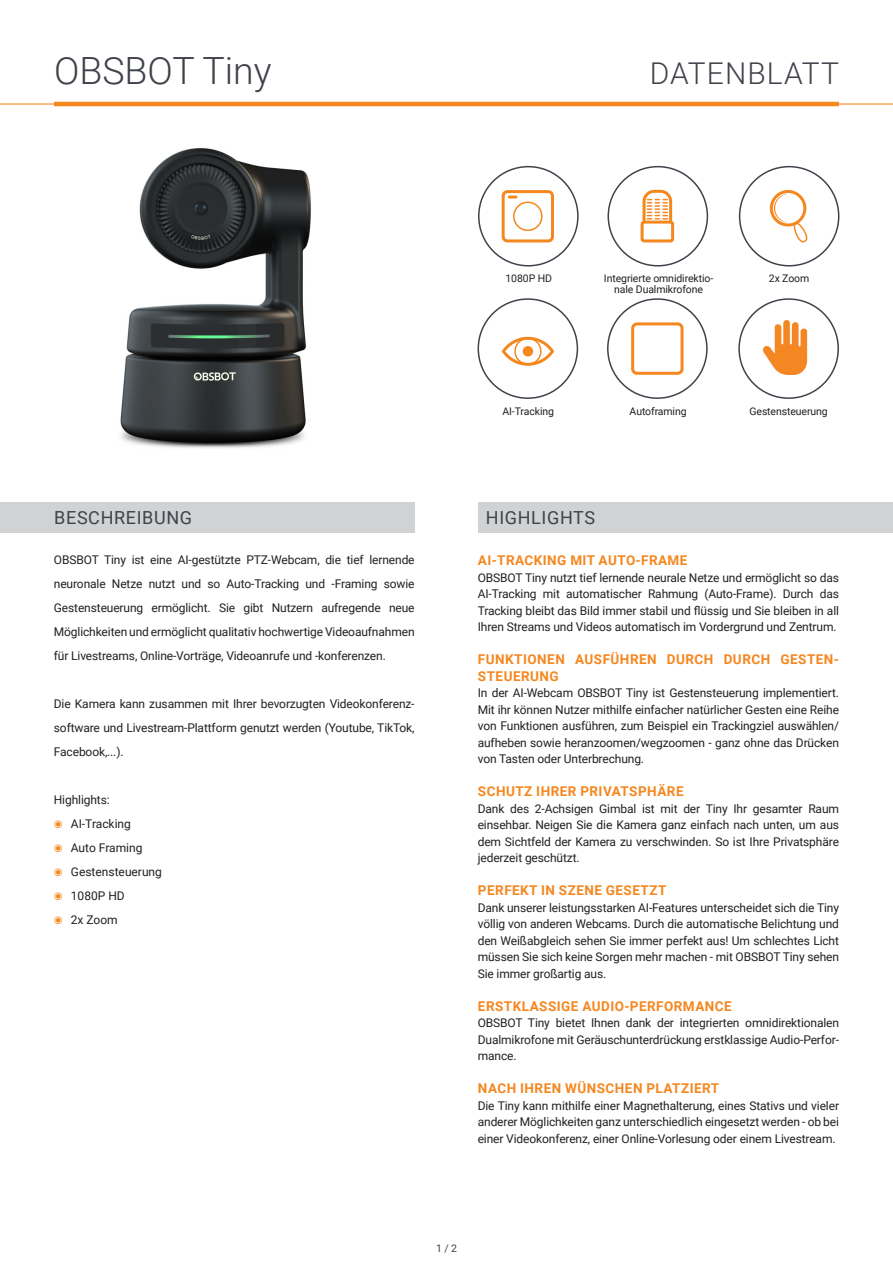
<style>
.page{position:relative;width:893px;height:1263px;background:#fff}
.page>*{position:absolute;margin:0;border:0;box-sizing:border-box;transform-origin:0 0}
.t1{font:300 37.5px "Roboto";color:#40424b}
.t2{font:300 30px "Roboto";letter-spacing:.035em;color:#40424b}
.t3{font:18px "Roboto";letter-spacing:.035em;color:#40424b}
.t4{font:700 13.5px/16.5px "Roboto";letter-spacing:.035em;color:#f5871f}
.t5{font:12px/16.5px "Roboto";letter-spacing:-.01em;color:#231f20;text-align:justify}
.t6{font:10.5px "Roboto";letter-spacing:-.01em;color:#231f20}
.t7{font:10.5px "Roboto";color:#40424b}
.s1{color:#f5871f}
</style>
<div class="page">
<hr style="left:0;top:103px;width:893px;height:2px;background:#f5871f">
<hr style="left:54px;top:102px;width:785px;height:4px;background:#f5871f">
<div style="left:478px;top:502px;width:415px;height:30px;background:#d1d2d4"></div>
<div style="left:0;top:502px;width:415px;height:30px;background:#d1d2d4"></div>
<div style="left:739px;top:166px;width:100px;height:100px;border:2px solid #40424b;border-radius:50%"></div>
<div style="left:478px;top:166px;width:101px;height:100px;border:2px solid #40424b;border-radius:50%"></div>
<div style="left:607px;top:166px;width:101px;height:100px;border:2px solid #40424b;border-radius:50%"></div>
<div style="left:477px;top:298px;width:101px;height:101px;border:2px solid #40424b;border-radius:50%"></div>
<div style="left:607px;top:298px;width:101px;height:101px;border:2px solid #40424b;border-radius:50%"></div>
<div style="left:738px;top:298px;width:101px;height:101px;border:2px solid #40424b;border-radius:50%"></div>
<img style="left:120px;top:148px;width:191px;height:300px">
<svg style="left:770px;top:190px;width:38px;height:52px"></svg>
<div style="left:502px;top:190px;width:52px;height:52px;border:3px solid #f5871f;border-radius:4px"></div>
<div style="left:513px;top:201px;width:30px;height:30px;border:2px solid #f5871f;border-radius:50%"></div>
<svg style="left:509px;top:196px;width:7px;height:3px"></svg>
<div style="left:643px;top:190px;width:29px;height:46px;border:3px solid #f5871f;border-radius:10px"></div>
<div style="left:642px;top:222px;width:31px;height:19px;background:#fff;border-radius:2px"></div>
<div style="left:641px;top:221px;width:33px;height:21px;border:3px solid #f5871f;border-radius:2px"></div>
<svg style="left:647px;top:199px;width:20px;height:20px"></svg>
<svg style="left:502px;top:337px;width:52px;height:29px"></svg>
<div style="left:631px;top:322px;width:52px;height:53px;border:3px solid #f5871f;border-radius:4px"></div>
<img style="left:762px;top:320px;width:46px;height:54px">
<h1 class="t1" style="left:54px;top:45px;width:219px">OBSBOT Tiny</h1>
<h2 class="t2" style="left:650px;top:53px;width:191px">DATENBLATT</h2>
<p class="t6" style="left:505px;top:271px;width:48px">1080P HD</p>
<p class="t6" style="left:604px;top:271px;width:111px">Integrierte omnidirektio-</p>
<p class="t6" style="left:769px;top:271px;width:42px">2x Zoom</p>
<p class="t6" style="left:614px;top:282px;width:90px">nale Dualmikrofone</p>
<p class="t6" style="left:502px;top:403px;width:53px">AI-Tracking</p>
<p class="t6" style="left:630px;top:403px;width:58px">Autoframing</p>
<p class="t6" style="left:749px;top:403px;width:80px">Gestensteuerung</p>
<p class="t3" style="left:54px;top:505px;width:139px">BESCHREIBUNG</p>
<p class="t3" style="left:486px;top:505px;width:111px">HIGHLIGHTS</p>
<p class="t4" style="left:478px;top:552px;width:211px">AI-TRACKING MIT AUTO-FRAME</p>
<p class="t5" style="left:478px;top:569px;width:363px">OBSBOT Tiny nutzt tief lernende neurale Netze und ermöglicht so das AI-Tracking mit automatischer Rahmung (Auto-Frame). Durch das Tracking bleibt das Bild immer stabil und flüssig und Sie bleiben in all Ihren Streams und Videos automatisch im Vordergrund und Zentrum.</p>
<p class="t4" style="left:478px;top:651px;width:362px">FUNKTIONEN AUSFÜHREN DURCH DURCH GESTEN-<br>STEUERUNG</p>
<p class="t5" style="left:478px;top:684px;width:363px">In der AI-Webcam OBSBOT Tiny ist Gestensteuerung implementiert.<br>Mit ihr können Nutzer mithilfe einfacher natürlicher Gesten eine Reihe von Funktionen ausführen, zum Beispiel ein Trackingziel auswählen/ aufheben sowie heranzoomen/wegzoomen - ganz ohne das Drücken von Tasten oder Unterbrechung.</p>
<p class="t4" style="left:478px;top:783px;width:207px">SCHUTZ IHRER PRIVATSPHÄRE</p>
<p class="t5" style="left:478px;top:800px;width:363px">Dank des 2-Achsigen Gimbal ist mit der Tiny Ihr gesamter Raum einsehbar. Neigen Sie die Kamera ganz einfach nach unten, um aus dem Sichtfeld der Kamera zu verschwinden. So ist Ihre Privatsphäre jederzeit geschützt.</p>
<p class="t4" style="left:478px;top:882px;width:190px">PERFEKT IN SZENE GESETZT</p>
<p class="t5" style="left:478px;top:899px;width:363px">Dank unserer leistungsstarken AI-Features unterscheidet sich die Tiny völlig von anderen Webcams. Durch die automatische Belichtung und den Weißabgleich sehen Sie immer perfekt aus! Um schlechtes Licht müssen Sie sich keine Sorgen mehr machen - mit OBSBOT Tiny sehen Sie immer großartig aus.</p>
<p class="t4" style="left:478px;top:997px;width:255px">ERSTKLASSIGE AUDIO-PERFORMANCE</p>
<p class="t5" style="left:478px;top:1014px;width:363px">OBSBOT Tiny bietet Ihnen dank der integrierten omnidirektionalen Dualmikrofone mit Geräuschunterdrückung erstklassige Audio-Perfor&shy;mance.</p>
<p class="t4" style="left:478px;top:1080px;width:243px">NACH IHREN WÜNSCHEN PLATZIERT</p>
<p class="t5" style="left:478px;top:1097px;width:363px">Die Tiny kann mithilfe einer Magnethalterung, eines Stativs und vieler anderer Möglichkeiten ganz unterschiedlich eingesetzt werden - ob bei einer Videokonferenz, einer Online-Vorlesung oder einem Livestream.</p>
<p class="t5" style="left:54px;top:547px;width:362px;line-height:24px">OBSBOT Tiny ist eine AI-gestützte PTZ-Webcam, die tief lernende neuronale Netze nutzt und so Auto-Tracking und -Framing sowie Gestensteuerung ermöglicht. Sie gibt Nutzern aufregende neue Möglichkeiten und ermöglicht qualitativ hochwertige Videoaufnahmen für Livestreams, Online-Vorträge, Videoanrufe und -konferenzen.</p>
<p class="t5" style="left:54px;top:691px;width:362px;line-height:24px">Die Kamera kann zusammen mit Ihrer bevorzugten Videokonferenz&shy;software und Livestream-Plattform genutzt werden (Youtube, TikTok, Facebook,...).</p>
<p class="t5" style="left:54px;top:791px;width:57px">Highlights:</p>
<p class="t5" style="left:54px;top:815px;width:79px"><span class="s1">◉</span> AI-Tracking</p>
<p class="t5" style="left:54px;top:839px;width:90px"><span class="s1">◉</span> Auto Framing</p>
<p class="t5" style="left:54px;top:863px;width:110px"><span class="s1">◉</span> Gestensteuerung</p>
<p class="t5" style="left:54px;top:887px;width:72px"><span class="s1">◉</span> 1080P HD</p>
<p class="t5" style="left:54px;top:911px;width:65px"><span class="s1">◉</span> 2x Zoom</p>
<p class="t7" style="left:436px;top:1241px;width:22px">1 / 2</p>
</div>
